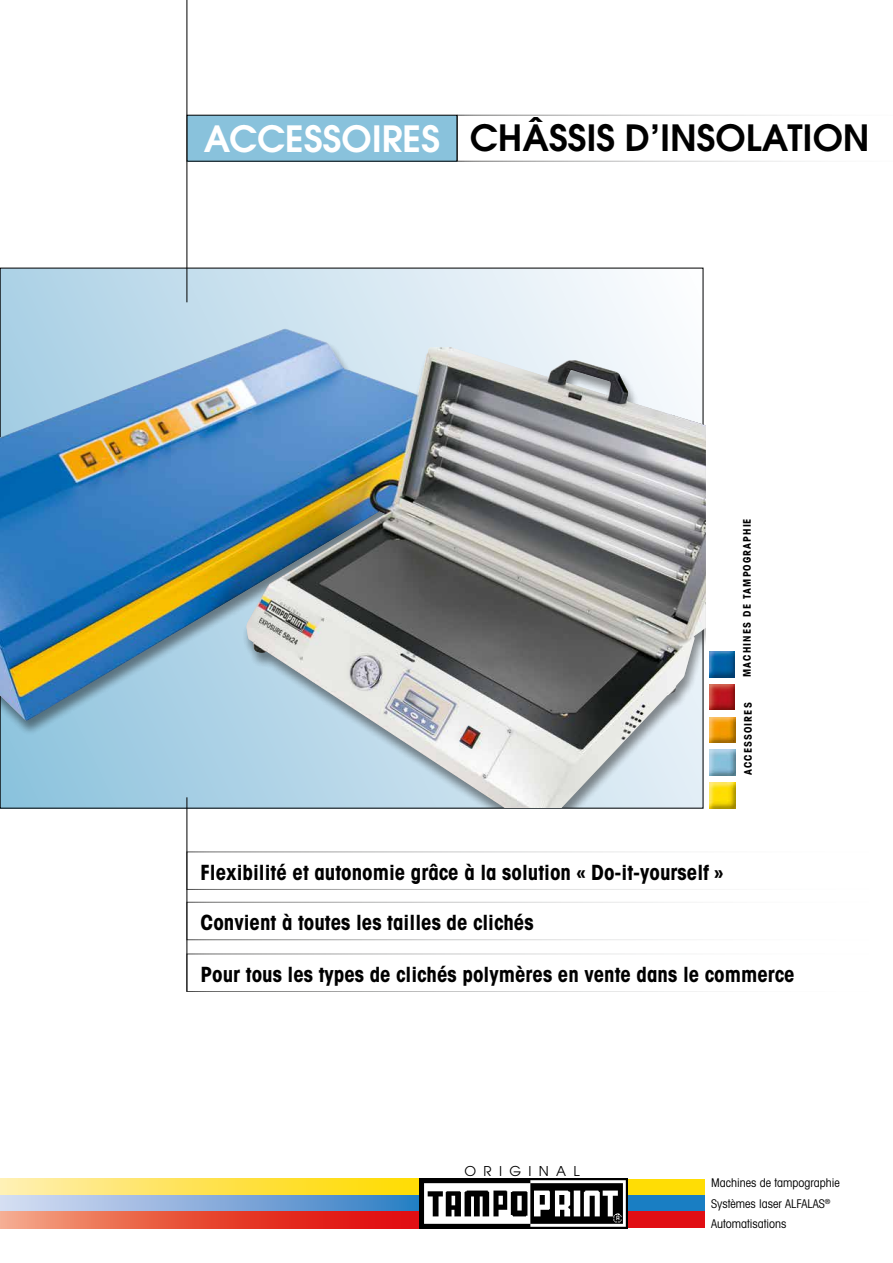
<style>
.page{position:relative;width:893px;height:1263px;background:#fff}
.page>*{position:absolute;margin:0;border:0;box-sizing:border-box;transform-origin:0 0}
.t1{font:600 36px "Avant Garde";color:#000}
.t2{font:600 36px "Avant Garde";color:#fff}
.t3{font:700 condensed 21px "Avant Garde";color:#000}
.t4{font:13.5px "Avant Garde";letter-spacing:.54em;color:#000}
.t5{font:condensed 12px/20.2px "Avant Garde";color:#000}
.t6{font:700 condensed 10.5px "Avant Garde";letter-spacing:.1em;color:#000}
</style>
<div class="page">
<div style="left:0;top:268px;width:703px;height:540px;background:linear-gradient(to right,#abd0e5,#fefdff)"></div>
<div style="left:627px;top:1179px;width:78px;height:16px;background:#ffdd05"></div>
<div style="left:627px;top:1195px;width:78px;height:17px;background:#197ec3"></div>
<div style="left:627px;top:1211px;width:78px;height:17px;background:#e10e13"></div>
<div style="left:0;top:1179px;width:420px;height:16px;background:linear-gradient(to right,#ffeeae,#ffda00)"></div>
<div style="left:0;top:1195px;width:420px;height:17px;background:linear-gradient(to right,#dddef3,#307dc4)"></div>
<svg style="left:0;top:1212px;width:419px;height:16px;background:#e84e3b"></svg>
<img style="left:419px;top:1179px;width:208px;height:49px">
<img style="left:710px;top:750px;width:25px;height:25px">
<img style="left:710px;top:783px;width:25px;height:25px">
<img style="left:710px;top:717px;width:25px;height:25px">
<img style="left:710px;top:684px;width:25px;height:26px">
<img style="left:710px;top:652px;width:25px;height:25px">
<div style="left:187px;top:902px;width:706px;height:38px;border:1px solid #fff"></div>
<div style="left:187px;top:852px;width:706px;height:38px;border:1px solid #fff"></div>
<div style="left:187px;top:954px;width:706px;height:38px;border:1px solid #fff"></div>
<hr style="left:187px;top:797px;width:1px;height:195px;background:#000">
<hr style="left:187px;top:0;width:1px;height:302px;background:#000">
<svg style="left:457px;top:115px;width:348px;height:46px"></svg>
<img style="left:0;top:329px;width:706px;height:479px">
<div style="left:187px;top:115px;width:270px;height:46px;background:#89c2dc"></div>
<h1 class="t2" style="left:204px;top:115px;width:238px">ACCESSOIRES</h1>
<h1 class="t1" style="left:470px;top:115px;width:401px">CHÂSSIS D’INSOLATION</h1>
<p class="t6" style="left:740px;top:677px;width:160px;rotate:-90deg">MACHINES DE TAMPOGRAPHIE</p>
<p class="t6" style="left:741px;top:775px;width:74px;rotate:-90deg">ACCESSOIRES</p>
<p class="t3" style="left:201px;top:859px;width:524px">Flexibilité et autonomie grâce à la solution « Do-it-yourself »</p>
<p class="t3" style="left:201px;top:909px;width:335px">Convient à toutes les tailles de clichés</p>
<p class="t3" style="left:201px;top:961px;width:596px">Pour tous les types de clichés polymères en vente dans le commerce</p>
<p class="t4" style="left:465px;top:1163px;width:117px">ORIGINAL</p>
<p class="t5" style="left:711px;top:1173px;width:130px">Machines de tampographie<br>Systèmes laser ALFALAS<sup>®<br></sup>Automatisations</p>
</div>
